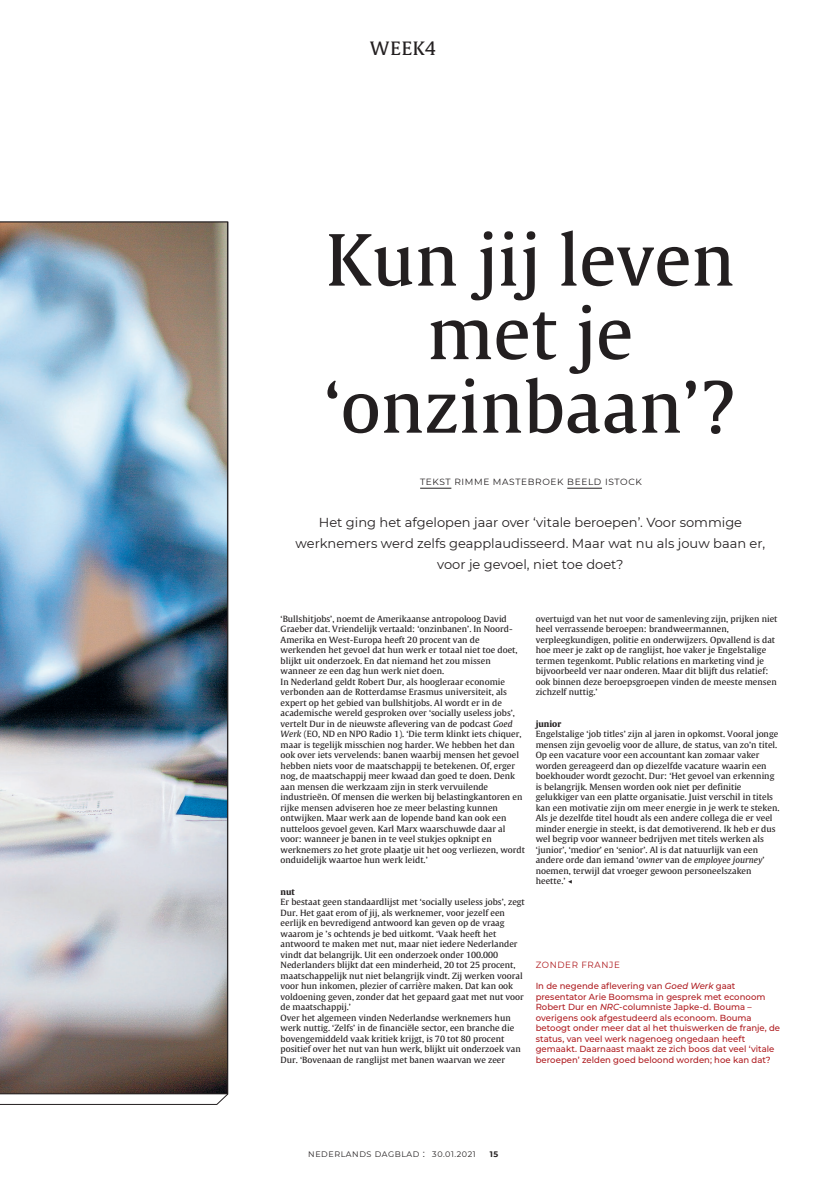
<style>
.page{position:relative;width:820px;height:1191px;background:#fff}
.page>*{position:absolute;margin:0;border:0;box-sizing:border-box;transform-origin:0 0}
.t1{font:70px/73.5px "Gulliver";color:#231f20;text-align:center}
.t2{font:18.3px "Gulliver";letter-spacing:.04em;color:#231f20}
.t3{font:13px/21px "Montserrat";color:#231f20;text-align:center}
.t4{font:9px "Montserrat";letter-spacing:.07em;color:#231f20}
.t5{font:9px "Montserrat";letter-spacing:.07em;color:#ae1a1e}
.t6{font:500 8.8px/10.5px "Montserrat";letter-spacing:.005em;color:#ae1a1e}
.t7{font:8.5px/10.5px "Gulliver";color:#231f20}
.t8{font:700 8.5px "Gulliver";color:#231f20}
.t9{font:8px "Montserrat";letter-spacing:.07em;color:#231f20}
.t10{font:700 8px "Montserrat";color:#221e1f}
.s1{font-style:italic}
.s2{font-family:"Montserrat"}
.s3{font-size:10px}
</style>
<div class="page">
<img style="left:0;top:221px;width:228px;height:873px">
<hr style="left:420px;top:488px;width:31px;height:1px;background:#231f20">
<hr style="left:567px;top:488px;width:34px;height:1px;background:#231f20">
<h2 class="t2" style="left:370px;top:36px;width:67px">WEEK4</h2>
<h1 class="t1" style="left:324px;top:223px;width:414px">Kun jij leven met je ‘onzinbaan’?</h1>
<p class="t4" style="left:420px;top:476px;width:223px">TEKST RIMME MASTEBROEK BEELD ISTOCK</p>
<h3 class="t3" style="left:295px;top:511px;width:471px">Het ging het afgelopen jaar over ‘vitale beroepen’. Voor sommige werknemers werd zelfs geapplaudisseerd. Maar wat nu als jouw baan er, voor je gevoel, niet toe doet?</h3>
<p class="t7" style="left:280px;top:613px;width:246px">‘Bullshitjobs’, noemt de Amerikaanse antropoloog David Graeber dat. Vriendelijk vertaald: ‘onzinbanen’. In Noord-Amerika en West-Europa heeft 20 procent van de werkenden het gevoel dat hun werk er totaal niet toe doet, blijkt uit onderzoek. En dat niemand het zou missen wanneer ze een dag hun werk niet doen.<br>In Nederland geldt Robert Dur, als hoogleraar economie verbonden aan de Rotterdamse Erasmus universiteit, als expert op het gebied van bullshitjobs. Al wordt er in de academische wereld gesproken over ‘socially useless jobs’, vertelt Dur in de nieuwste aflevering van de podcast <span class="s1">Goed Werk</span> (EO, ND en NPO Radio 1). ‘Die term klinkt iets chiquer, maar is tegelijk misschien nog harder. We hebben het dan ook over iets vervelends: banen waarbij mensen het gevoel hebben niets voor de maatschappij te betekenen. Of, erger nog, de maatschappij meer kwaad dan goed te doen. Denk aan mensen die werkzaam zijn in sterk vervuilende industrieën. Of mensen die werken bij belastingkantoren en rijke mensen adviseren hoe ze meer belasting kunnen ontwijken. Maar werk aan de lopende band kan ook een nutteloos gevoel geven. Karl Marx waarschuwde daar al voor: wanneer je banen in te veel stukjes opknipt en werknemers zo het grote plaatje uit het oog verliezen, wordt onduidelijk waartoe hun werk leidt.’</p>
<p class="t8" style="left:280px;top:886px;width:16px">nut</p>
<p class="t7" style="left:280px;top:897px;width:246px">Er bestaat geen standaardlijst met ‘socially useless jobs’, zegt Dur. Het gaat erom of jij, als werknemer, voor jezelf een eerlijk en bevredigend antwoord kan geven op de vraag waarom je ’s ochtends je bed uitkomt. ‘Vaak heeft het antwoord te maken met nut, maar niet iedere Nederlander vindt dat belangrijk. Uit een onderzoek onder 100.000<br>Nederlanders blijkt dat een minderheid, 20 tot 25 procent, maatschappelijk nut niet belangrijk vindt. Zij werken vooral voor hun inkomen, plezier of carrière maken. Dat kan ook voldoening geven, zonder dat het gepaard gaat met nut voor de maatschappij.’<br>Over het algemeen vinden Nederlandse werknemers hun werk nuttig. ‘Zelfs’ in de financiële sector, een branche die bovengemiddeld vaak kritiek krijgt, is 70 tot 80 procent positief over het nut van hun werk, blijkt uit onderzoek van Dur. ‘Bovenaan de ranglijst met banen waarvan we zeer</p>
<p class="t7" style="left:535px;top:613px;width:243px">overtuigd van het nut voor de samenleving zijn, prijken niet heel verrassende beroepen: brandweermannen, verpleegkundigen, politie en onderwijzers. Opvallend is dat hoe meer je zakt op de ranglijst, hoe vaker je Engelstalige termen tegenkomt. Public relations en marketing vind je bijvoorbeeld ver naar onderen. Maar dit blijft dus relatief: ook binnen deze beroepsgroepen vinden de meeste mensen zichzelf nuttig.’</p>
<p class="t8" style="left:535px;top:718px;width:27px">junior</p>
<p class="t7" style="left:535px;top:729px;width:245px">Engelstalige ‘job titles’ zijn al jaren in opkomst. Vooral jonge mensen zijn gevoelig voor de allure, de status, van zo’n titel.<br>Op een vacature voor een accountant kan zomaar vaker worden gereageerd dan op diezelfde vacature waarin een boekhouder wordt gezocht. Dur: ‘Het gevoel van erkenning is belangrijk. Mensen worden ook niet per definitie gelukkiger van een platte organisatie. Juist verschil in titels kan een motivatie zijn om meer energie in je werk te steken.<br>Als je dezelfde titel houdt als een andere collega die er veel minder energie in steekt, is dat demotiverend. Ik heb er dus wel begrip voor wanneer bedrijven met titels werken als ‘junior’, ‘medior’ en ‘senior’. Al is dat natuurlijk van een andere orde dan iemand ‘<span class="s1">owner</span> van de <span class="s1">employee journey</span>’ noemen, terwijl dat vroeger gewoon personeelszaken heette.’ <span class="s2">◀</span></p>
<p class="t5" style="left:535px;top:959px;width:86px">ZONDER FRANJE</p>
<p class="t6" style="left:535px;top:980px;width:246px">In de negende aflevering van <span class="s1">Goed Werk</span> gaat presentator Arie Boomsma in gesprek met econoom Robert Dur en <span class="s1">NRC</span>-columniste Japke-d. Bouma – overigens ook afgestudeerd als econoom. Bouma betoogt onder meer dat al het thuiswerken de franje, de status, van veel werk nagenoeg ongedaan heeft gemaakt. Daarnaast maakt ze zich boos dat veel ‘vitale beroepen’ zelden goed beloond worden; hoe kan dat?</p>
<p class="t9" style="left:308px;top:1149px;width:169px">NEDERLANDS DAGBLAD <span class="s3">:</span> 30.01.2021</p>
<p class="t10" style="left:489px;top:1148px;width:10px">15</p>
</div>
